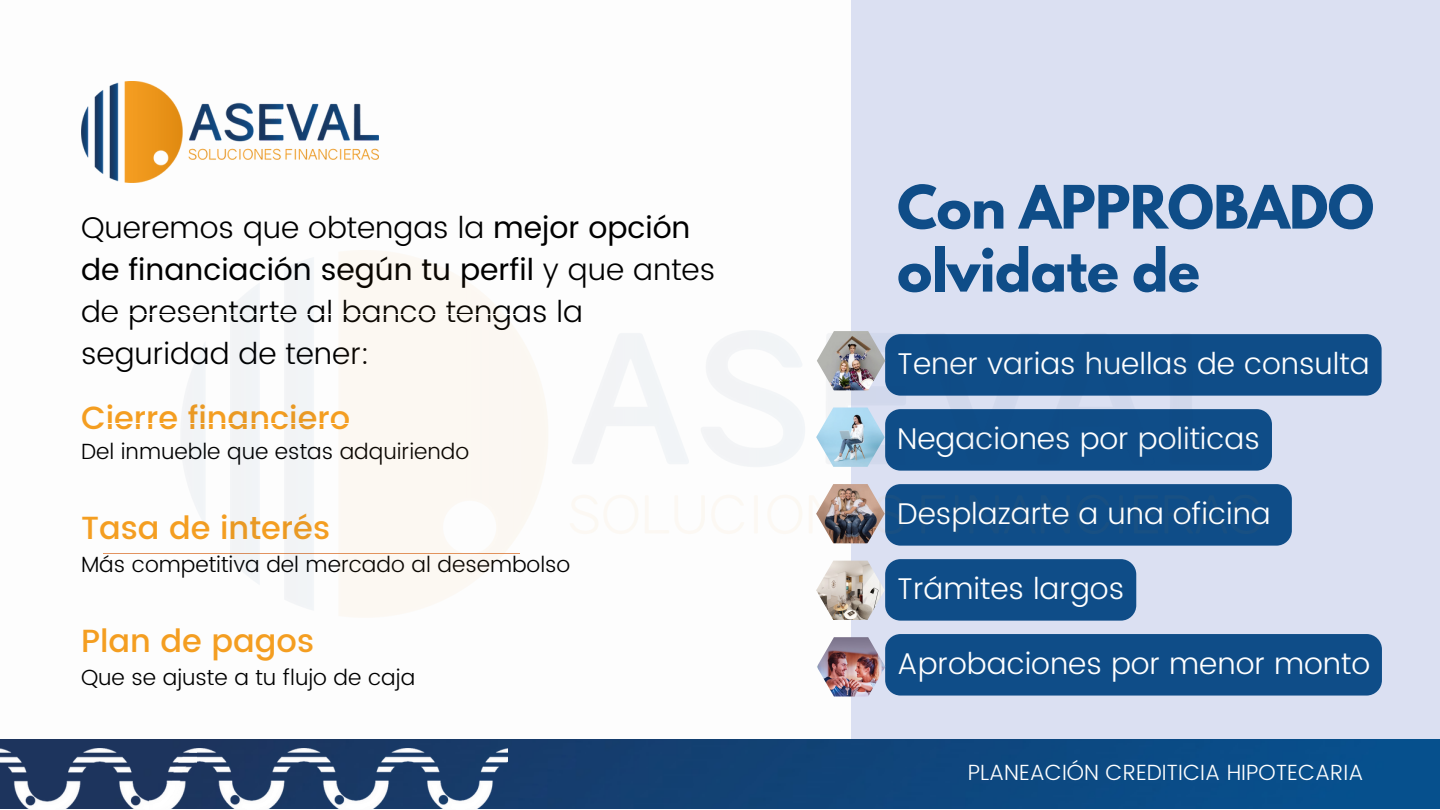
<style>
.page{position:relative;width:1440px;height:810px;background:#fff}
.page>*{position:absolute;margin:0;border:0;box-sizing:border-box;transform-origin:0 0}
.t1{font:700 53px/63px "League Spartan";letter-spacing:-.01em;color:#0f4d88}
.t2{font:500 32px "Poppins";color:#f49e21}
.t3{font:300 30px/42px "Poppins";color:#000}
.t4{font:300 30px "Poppins";color:#fff}
.t5{font:300 22px "Poppins";color:#000}
.t6{font:300 22px "Poppins";color:#fff}
.s1{font-weight:400}
</style>
<div class="page">
<div style="left:851px;top:0;width:589px;height:806px;background:#dbe0f2"></div>
<img style="left:0;top:739px;width:1440px;height:70px">
<img style="left:0;top:748px;width:150px;height:61px">
<img style="left:150px;top:748px;width:358px;height:61px">
<hr style="left:104px;top:553px;width:416px;height:1px;background:#e29360">
<div style="left:885px;top:334px;width:497px;height:62px;background:#0f4d88;border-radius:15px"></div>
<div style="left:885px;top:559px;width:251px;height:62px;background:#0f4d88;border-radius:15px"></div>
<div style="left:885px;top:484px;width:407px;height:62px;background:#0f4d88;border-radius:15px"></div>
<div style="left:885px;top:409px;width:387px;height:62px;background:#0f4d88;border-radius:15px"></div>
<div style="left:885px;top:634px;width:497px;height:62px;background:#0f4d88;border-radius:15px"></div>
<img style="left:81px;top:82px;width:298px;height:101px">
<img style="left:181px;top:251px;width:1078px;height:367px">
<img style="left:817px;top:331px;width:68px;height:59px">
<img style="left:816px;top:408px;width:69px;height:59px">
<img style="left:816px;top:484px;width:69px;height:59px">
<img style="left:816px;top:561px;width:69px;height:59px">
<img style="left:817px;top:637px;width:68px;height:59px">
<p class="t3" style="left:81px;top:207px;width:636px">Queremos que obtengas la <span class="s1">mejor opción de financiación según tu perfil</span> y que antes de presentarte al banco tengas la seguridad de tener:</p>
<p class="t2" style="left:81px;top:399px;width:271px">Cierre financiero</p>
<p class="t5" style="left:81px;top:439px;width:390px">Del inmueble que estas adquiriendo</p>
<p class="t2" style="left:81px;top:509px;width:251px">Tasa de interés</p>
<p class="t5" style="left:81px;top:552px;width:491px">Más competitiva del mercado al desembolso</p>
<p class="t2" style="left:81px;top:622px;width:235px">Plan de pagos</p>
<p class="t5" style="left:81px;top:664px;width:336px">Que se ajuste a tu flujo de caja</p>
<h1 class="t1" style="left:897px;top:183px;width:479px">Con APPROBADO olvidate de</h1>
<p class="t4" style="left:897px;top:346px;width:474px">Tener varias huellas de consulta</p>
<p class="t4" style="left:897px;top:421px;width:364px">Negaciones por politicas</p>
<p class="t4" style="left:897px;top:496px;width:375px">Desplazarte a una oficina</p>
<p class="t4" style="left:897px;top:571px;width:229px">Trámites largos</p>
<p class="t4" style="left:897px;top:646px;width:475px">Aprobaciones por menor monto</p>
<p class="t6" style="left:968px;top:760px;width:397px">PLANEACIÓN CREDITICIA HIPOTECARIA</p>
</div>
